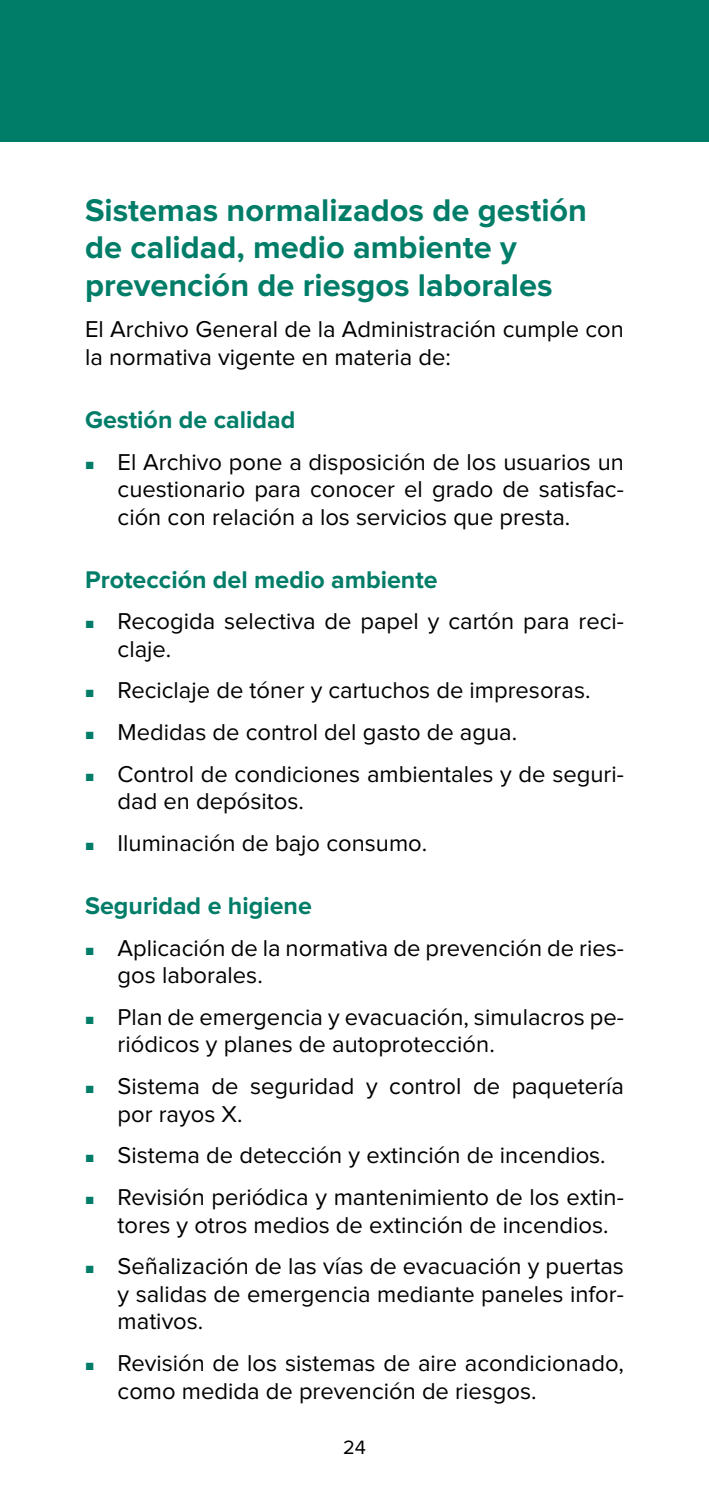
<style>
.page{position:relative;width:709px;height:1489px;background:#fff}
.page>*{position:absolute;margin:0;border:0;box-sizing:border-box;transform-origin:0 0}
.t1{font:700 32.5px/37.5px "Proxima Nova";color:#007d68}
.t2{font:700 25px "Proxima Nova";color:#007d68}
.t3{font:23.75px/27.5px "Proxima Nova";color:#000}
.t4{font:20px "Proxima Nova";color:#000}
.s1{color:#007d68}
</style>
<div class="page">
<div style="left:0;top:0;width:709px;height:142px;background:#007d68"></div>
<h1 class="t1" style="left:85px;top:192px;width:503px">Sistemas normalizados de gestión de calidad, medio ambiente y prevención de riesgos laborales</h1>
<p class="t3" style="left:85px;top:317px;width:540px">El Archivo General de la Administración cumple con la normativa vigente en materia de:</p>
<p class="t2" style="left:85px;top:408px;width:212px">Gestión de calidad</p>
<p class="t3" style="left:118px;top:449px;width:508px;text-align:justify;text-indent:-32px"><span class="s1">■</span> El Archivo pone a disposición de los usuarios un cuestionario para conocer el grado de satisfac&shy;ción con relación a los servicios que presta.</p>
<p class="t2" style="left:85px;top:568px;width:354px">Protección del medio ambiente</p>
<p class="t3" style="left:118px;top:608px;width:508px;text-indent:-32px"><span class="s1">■</span> Recogida selectiva de papel y cartón para reci&shy;claje.</p>
<p class="t3" style="left:85px;top:677px;width:507px"><span class="s1">■</span> Reciclaje de tóner y cartuchos de impresoras.</p>
<p class="t3" style="left:85px;top:719px;width:433px"><span class="s1">■</span> Medidas de control del gasto de agua.</p>
<p class="t3" style="left:118px;top:761px;width:508px;text-indent:-32px"><span class="s1">■</span> Control de condiciones ambientales y de seguri&shy;dad en depósitos.</p>
<p class="t3" style="left:85px;top:830px;width:343px"><span class="s1">■</span> Iluminación de bajo consumo.</p>
<p class="t2" style="left:85px;top:894px;width:228px">Seguridad e higiene</p>
<p class="t3" style="left:118px;top:935px;width:508px;text-indent:-32px"><span class="s1">■</span> Aplicación de la normativa de prevención de ries&shy;gos laborales.</p>
<p class="t3" style="left:118px;top:1004px;width:508px;text-indent:-32px"><span class="s1">■</span> Plan de emergencia y evacuación, simulacros pe&shy;riódicos y planes de autoprotección.</p>
<p class="t3" style="left:118px;top:1073px;width:508px;text-indent:-32px"><span class="s1">■</span> Sistema de seguridad y control de paquetería por rayos X.</p>
<p class="t3" style="left:85px;top:1142px;width:522px"><span class="s1">■</span> Sistema de detección y extinción de incendios.</p>
<p class="t3" style="left:118px;top:1184px;width:508px;text-indent:-32px"><span class="s1">■</span> Revisión periódica y mantenimiento de los extin&shy;tores y otros medios de extinción de incendios.</p>
<p class="t3" style="left:118px;top:1253px;width:508px;text-align:justify;text-indent:-32px"><span class="s1">■</span> Señalización de las vías de evacuación y puertas y salidas de emergencia mediante paneles infor&shy;mativos.</p>
<p class="t3" style="left:118px;top:1350px;width:508px;text-indent:-32px"><span class="s1">■</span> Revisión de los sistemas de aire acondicionado, como medida de prevención de riesgos.</p>
<p class="t4" style="left:343px;top:1438px;width:24px">24</p>
</div>
